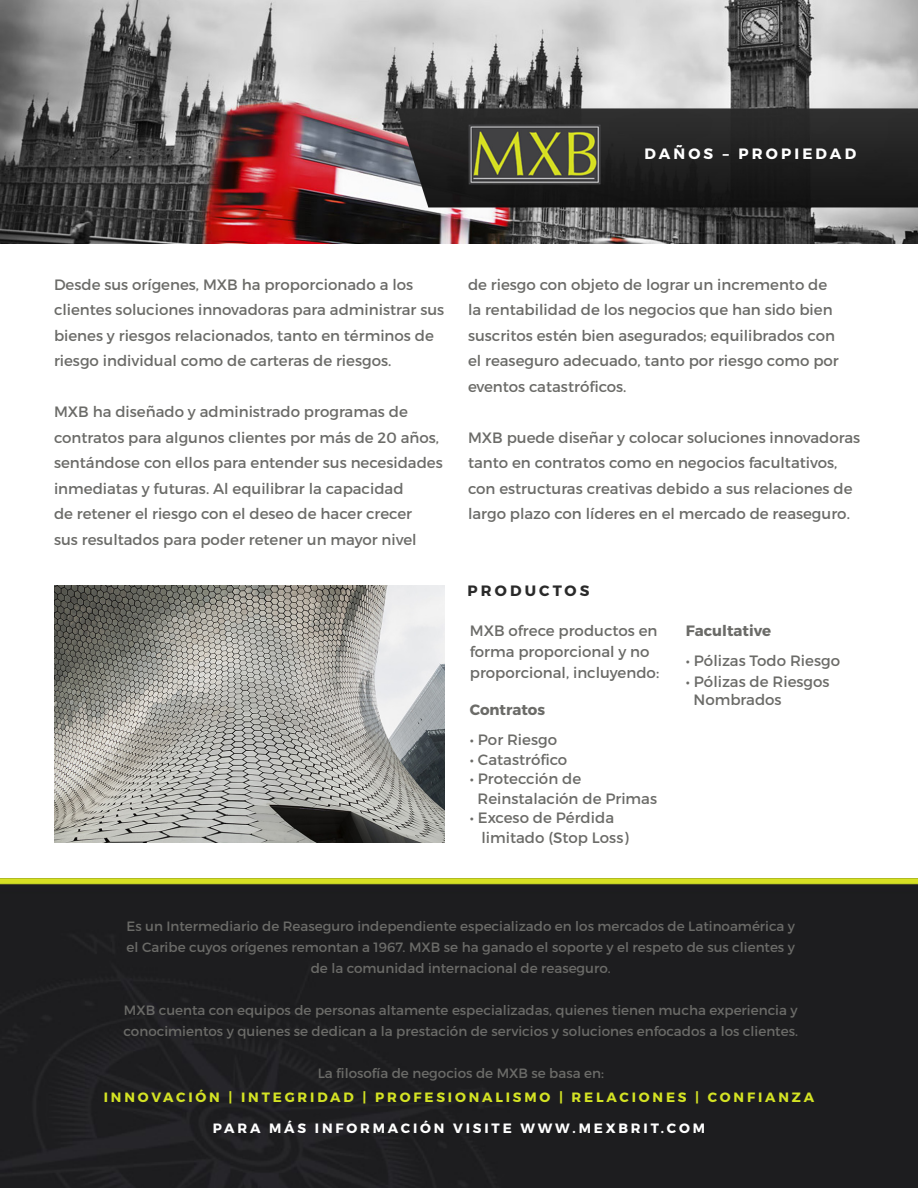
<style>
.page{position:relative;width:918px;height:1188px;background:#fff}
.page>*{position:absolute;margin:0;border:0;box-sizing:border-box;transform-origin:0 0}
.Paragraph_Style_5{font:15px/25.5px "Montserrat";color:#6b6b68}
.Paragraph_Style_5-2{font:700 15px "Montserrat";color:#6b6b68}
.Paragraph_Style_9{font:700 15px "Montserrat";letter-spacing:.21em;color:#fff}
.header_3{font:700 15px "Montserrat";letter-spacing:.21em;color:#2a2a2a}
.Paragraph_Style_5-3{font:13.5px/21px "Montserrat";color:#6b6b68;text-align:center}
.header_3-2{font:700 13.5px "Montserrat";letter-spacing:.21em;color:#d4e324}
.header_3-3{font:700 13.5px "Montserrat";letter-spacing:.21em;color:#fff}
</style>
<div class="page">
<img style="left:0;top:0;width:918px;height:243px">
<img style="left:54px;top:585px;width:391px;height:257px">
<div style="left:0;top:878px;width:918px;height:310px;background:#1d1d1f"></div>
<p class="Paragraph_Style_9" style="left:644px;top:144px;width:213px">DAÑOS – PROPIEDAD</p>
<p class="Paragraph_Style_5" style="left:54px;top:272px;width:392px">Desde sus orígenes, MXB ha proporcionado a los clientes soluciones innovadoras para administrar sus bienes y riesgos relacionados, tanto en términos de riesgo individual como de carteras de riesgos.</p>
<p class="Paragraph_Style_5" style="left:54px;top:399px;width:390px">MXB ha diseñado y administrado programas de contratos para algunos clientes por más de 20 años, sentándose con ellos para entender sus necesidades inmediatas y futuras. Al equilibrar la capacidad<br>de retener el riesgo con el deseo de hacer crecer<br>sus resultados para poder retener un mayor nivel</p>
<p class="Paragraph_Style_5" style="left:468px;top:272px;width:372px">de riesgo con objeto de lograr un incremento de la rentabilidad de los negocios que han sido bien suscritos estén bien asegurados; equilibrados con el reaseguro adecuado, tanto por riesgo como por eventos catastróficos.</p>
<p class="Paragraph_Style_5" style="left:468px;top:425px;width:394px">MXB puede diseñar y colocar soluciones innovadoras tanto en contratos como en negocios facultativos, con estructuras creativas debido a sus relaciones de largo plazo con líderes en el mercado de reaseguro.</p>
<p class="header_3" style="left:467px;top:581px;width:123px">PRODUCTOS</p>
<p class="Paragraph_Style_5" style="left:470px;top:620px;width:191px;line-height:21px">MXB ofrece productos en forma proporcional y no proporcional, incluyendo:</p>
<p class="Paragraph_Style_5-2" style="left:470px;top:701px;width:77px">Contratos</p>
<p class="Paragraph_Style_5" style="left:470px;top:727px;width:89px">• Por Riesgo</p>
<p class="Paragraph_Style_5" style="left:470px;top:747px;width:99px">• Catastrófico</p>
<p class="Paragraph_Style_5" style="left:470px;top:766px;width:113px">• Protección de</p>
<p class="Paragraph_Style_5" style="left:478px;top:786px;width:181px">Reinstalación de Primas</p>
<p class="Paragraph_Style_5" style="left:470px;top:805px;width:146px">• Exceso de Pérdida</p>
<p class="Paragraph_Style_5" style="left:481px;top:825px;width:149px">limitado (Stop Loss)</p>
<p class="Paragraph_Style_5-2" style="left:686px;top:621px;width:87px">Facultative</p>
<p class="Paragraph_Style_5" style="left:686px;top:648px;width:156px">• Pólizas Todo Riesgo</p>
<p class="Paragraph_Style_5" style="left:686px;top:669px;width:145px">• Pólizas de Riesgos</p>
<p class="Paragraph_Style_5" style="left:694px;top:687px;width:90px">Nombrados</p>
<p class="Paragraph_Style_5-3" style="left:127px;top:916px;width:670px">Es un Intermediario de Reaseguro independiente especializado en los mercados de Latinoamérica y el Caribe cuyos orígenes remontan a 1967. MXB se ha ganado el soporte y el respeto de sus clientes y de la comunidad internacional de reaseguro.</p>
<p class="Paragraph_Style_5-3" style="left:124px;top:1000px;width:676px;text-align:left">MXB cuenta con equipos de personas altamente especializadas, quienes tienen mucha experiencia y conocimientos y quienes se dedican a la prestación de servicios y soluciones enfocados a los clientes.</p>
<p class="Paragraph_Style_5-3" style="left:318px;top:1063px;width:288px">La filosofía de negocios de MXB se basa en:</p>
<p class="header_3-3" style="left:213px;top:1120px;width:494px">PARA MÁS INFORMACIÓN VISITE WWW.MEXBRIT.COM</p>
<p class="header_3-2" style="left:104px;top:1089px;width:712px">INNOVACIÓN | INTEGRIDAD | PROFESIONALISMO | RELACIONES | CONFIANZA</p>
</div>
